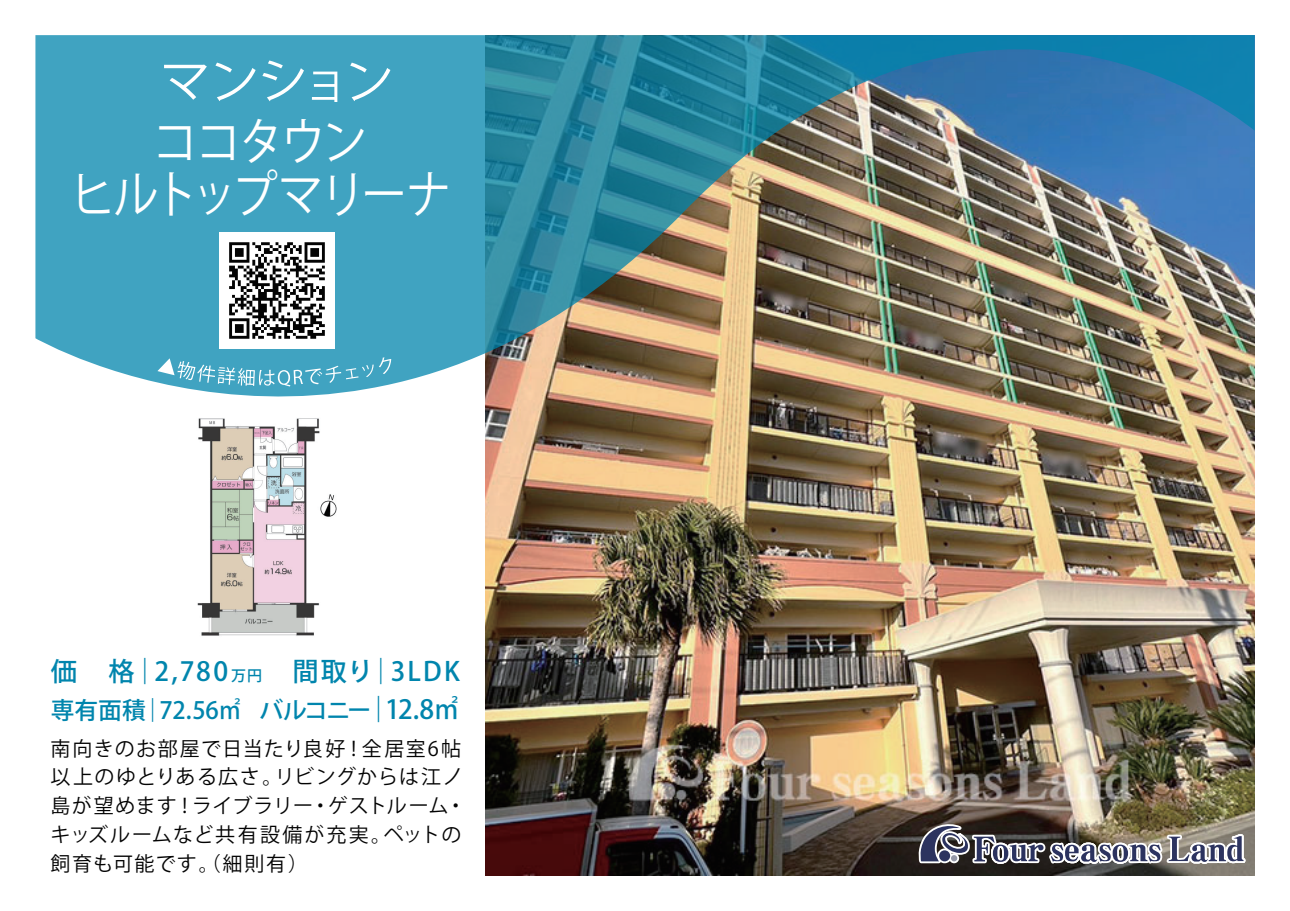
<style>
.page{position:relative;width:1290px;height:911px;background:#fff}
.page>*{position:absolute;margin:0;border:0;box-sizing:border-box;transform-origin:0 0}
.t1{font:50px/53.8px "Koz Go Pro";letter-spacing:-.07em;color:#fff;text-align:center;scale:.9 1}
.t2{font:500 26.25px "Koz Go Pro";letter-spacing:.085em;color:#0085ad}
.t3{font:500 23.75px "Koz Go Pro";letter-spacing:-.005em;color:#0085ad}
.t4{font:20px/28.8px "Koz Go Pro";letter-spacing:.06em;color:#030303}
.s1{font-size:15px}
.s2{font-size:26.25px}
</style>
<div class="page">
<img style="left:485px;top:396px;width:769px;height:479px">
<img style="left:197px;top:396px;width:140px;height:240px">
<img style="left:35px;top:35px;width:1219px;height:361px">
<svg style="left:164px;top:64px;width:43px;height:36px"></svg>
<svg style="left:215px;top:63px;width:41px;height:38px;background:#5cb0ca"></svg>
<svg style="left:262px;top:60px;width:42px;height:41px;background:#5db1ca"></svg>
<svg style="left:312px;top:72px;width:25px;height:30px"></svg>
<svg style="left:350px;top:63px;width:40px;height:38px;background:#5db1ca"></svg>
<svg style="left:917px;top:822px;width:330px;height:46px;background:#757172"></svg>
<svg style="left:157px;top:357px;width:234px;height:29px;background:#5bb0c9"></svg>
<img style="left:219px;top:233px;width:116px;height:115px">
<h1 class="t1" style="left:71px;top:116px;width:424px">ココタウン<br>ヒルトップマリーナ</h1>
<h2 class="t2" style="left:51px;top:654px;width:411px">価　格｜2,780<span class="s1">万円</span>　間取り｜3LDK</h2>
<p class="t3" style="left:51px;top:694px;width:411px">専有面積｜72.56㎡ バルコニー<span class="s2">｜12.8㎡</span></p>
<p class="t4" style="left:51px;top:734px;width:417px">南向きのお部屋で日当たり良好！全居室6帖以上のゆとりある広さ。リビングからは江ノ島が望めます！ライブラリー・ゲストルーム・キッズルームなど共有設備が充実。ペットの飼育も可能です。（細則有）</p>
</div>
